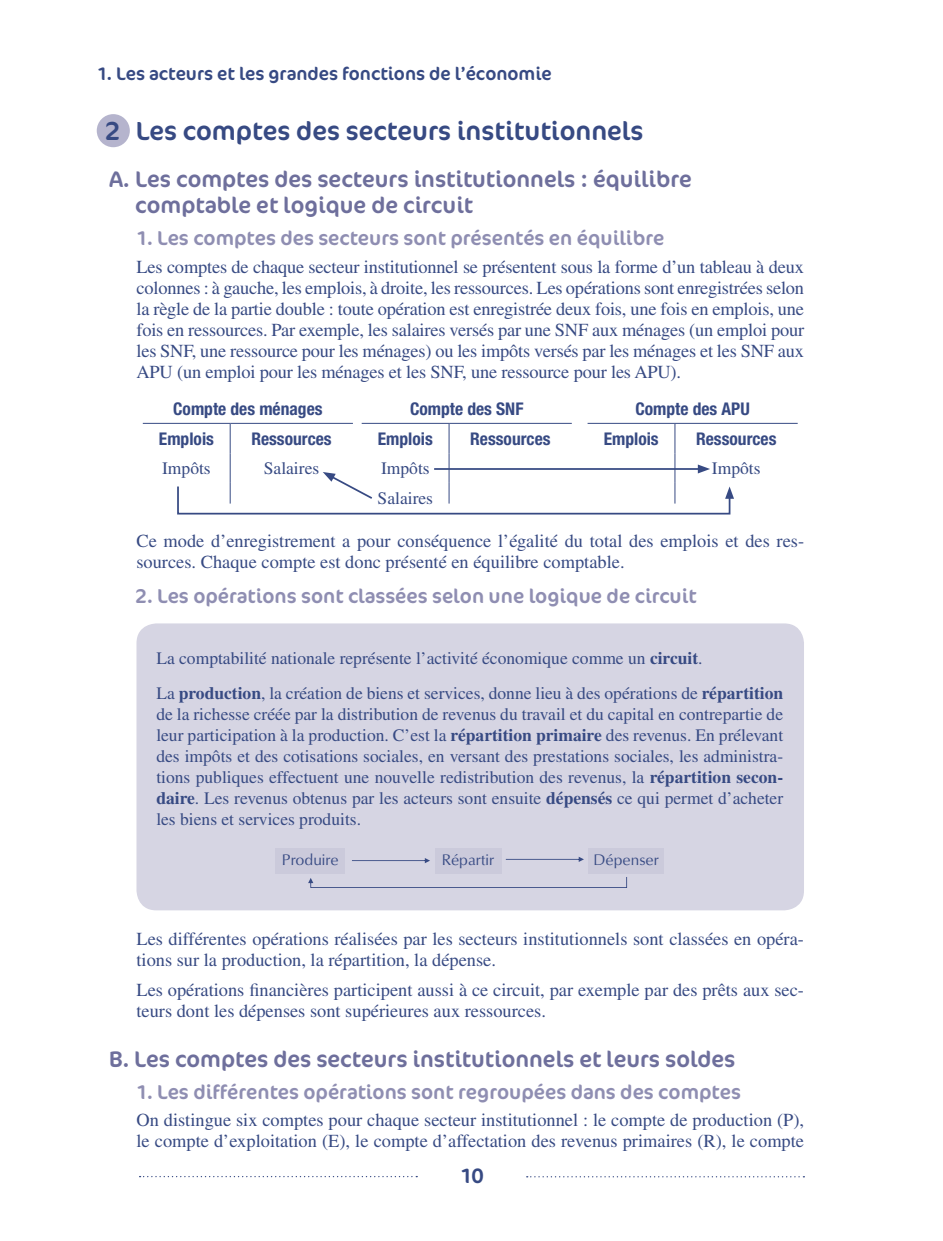
<style>
.page{position:relative;width:943px;height:1241px;background:#fff}
.page>*{position:absolute;margin:0;border:0;box-sizing:border-box;transform-origin:0 0}
.t1{font:26.25px "Cocon OT";color:#374a83}
.t2{font:22.75px/26.2px "Cocon OT";color:#6e6f9c}
.t3{font:21px "Cocon OT";color:#374a83}
.t4{font:20.12px "Cocon OT";color:#8f8eb2}
.t5{font:18.38px/21px "Times LT Std";color:#374a83}
.t6{font:18.38px "Cocon OT";color:#374a83}
.t7{font:17.5px/21px "Times LT Std";color:#374a83}
.t8{font:700 condensed 17.5px "Helvetica Neue LT Std";color:#374a83}
.t9{font:15.75px "Opus";color:#374a83}
.s1{font-weight:700}
</style>
<div class="page">
<svg style="left:526px;top:1176px;width:278px;height:1px"></svg>
<div style="left:97px;top:114px;width:33px;height:33px;background:#b5b4cd;border-radius:50%"></div>
<hr style="left:143px;top:423px;width:87px;height:1px;background:#374a83">
<hr style="left:230px;top:423px;width:123px;height:1px;background:#374a83">
<hr style="left:361px;top:423px;width:88px;height:1px;background:#374a83">
<hr style="left:449px;top:423px;width:122px;height:1px;background:#374a83">
<hr style="left:587px;top:423px;width:88px;height:1px;background:#374a83">
<hr style="left:675px;top:423px;width:122px;height:1px;background:#374a83">
<hr style="left:230px;top:423px;width:1px;height:30px;background:#374a83">
<hr style="left:230px;top:453px;width:1px;height:30px;background:#374a83">
<hr style="left:448px;top:423px;width:1px;height:30px;background:#374a83">
<hr style="left:448px;top:453px;width:1px;height:30px;background:#374a83">
<hr style="left:674px;top:423px;width:1px;height:30px;background:#374a83">
<hr style="left:674px;top:453px;width:1px;height:30px;background:#374a83">
<div style="left:136px;top:623px;width:668px;height:287px;background:#d6d5e3;border-radius:20px"></div>
<div style="left:275px;top:847px;width:70px;height:26px;background:#cbcadb"></div>
<div style="left:435px;top:847px;width:66px;height:26px;background:#cbcadb"></div>
<div style="left:588px;top:847px;width:76px;height:26px;background:#cbcadb"></div>
<svg style="left:352px;top:858px;width:78px;height:5px"></svg>
<svg style="left:506px;top:857px;width:78px;height:4px"></svg>
<svg style="left:308px;top:877px;width:319px;height:10px"></svg>
<svg style="left:177px;top:464px;width:557px;height:51px"></svg>
<p class="t6" style="left:96px;top:62px;width:457px">1. Les acteurs et les grandes fonctions de l’économie</p>
<h1 class="t1" style="left:105px;top:115px;width:540px">2 Les comptes des secteurs institutionnels</h1>
<p class="t2" style="left:135px;top:166px;width:558px;text-indent:-26px">A. Les comptes des secteurs institutionnels : équilibre comptable et logique de circuit</p>
<p class="t4" style="left:135px;top:226px;width:530px">1. Les comptes des secteurs sont présentés en équilibre</p>
<p class="t5" style="left:136px;top:256px;width:669px;text-align:justify">Les comptes de chaque secteur institutionnel se présentent sous la forme d’un tableau à deux colonnes : à gauche, les emplois, à droite, les ressources. Les opérations sont enregistrées selon la règle de la partie double : toute opération est enregistrée deux fois, une fois en emplois, une fois en ressources. Par exemple, les salaires versés par une SNF aux ménages (un emploi pour les SNF, une ressource pour les ménages) ou les impôts versés par les ménages et les SNF aux APU (un emploi pour les ménages et les SNF, une ressource pour les APU).</p>
<p class="t8" style="left:173px;top:397px;width:151px">Compte des ménages</p>
<p class="t8" style="left:410px;top:397px;width:115px">Compte des SNF</p>
<p class="t8" style="left:635px;top:397px;width:116px">Compte des APU</p>
<p class="t8" style="left:159px;top:427px;width:57px">Emplois</p>
<p class="t8" style="left:251px;top:427px;width:82px">Ressources</p>
<p class="t8" style="left:378px;top:427px;width:57px">Emplois</p>
<p class="t8" style="left:470px;top:427px;width:82px">Ressources</p>
<p class="t8" style="left:603px;top:427px;width:57px">Emplois</p>
<p class="t8" style="left:696px;top:427px;width:82px">Ressources</p>
<p class="t7" style="left:162px;top:457px;width:50px">Impôts</p>
<p class="t7" style="left:264px;top:457px;width:57px">Salaires</p>
<p class="t7" style="left:381px;top:457px;width:50px">Impôts</p>
<p class="t7" style="left:712px;top:457px;width:50px">Impôts</p>
<p class="t7" style="left:377px;top:487px;width:57px">Salaires</p>
<p class="t5" style="left:136px;top:530px;width:669px">Ce mode d’enregistrement a pour conséquence l’égalité du total des emplois et des res&shy;sources. Chaque compte est donc présenté en équilibre comptable.</p>
<p class="t4" style="left:135px;top:584px;width:563px">2. Les opérations sont classées selon une logique de circuit</p>
<p class="t7" style="left:156px;top:641px;width:628px;line-height:34.6px">La comptabilité nationale représente l’activité économique comme un <span class="s1">circuit</span>.<br>La <span class="s1">production</span>, la création de biens et services, donne lieu à des opérations de <span class="s1">répartition</span></p>
<p class="t7" style="left:156px;top:703px;width:628px;text-align:justify">de la richesse créée par la distribution de revenus du travail et du capital en contrepartie de leur participation à la production. C’est la <span class="s1">répartition primaire</span> des revenus. En prélevant des impôts et des cotisations sociales, en versant des prestations sociales, les administra&shy;tions publiques effectuent une nouvelle redistribution des revenus, la <span class="s1">répartition secon&shy;daire</span>. Les revenus obtenus par les acteurs sont ensuite <span class="s1">dépensés</span> ce qui permet d’acheter les biens et services produits.</p>
<p class="t9" style="left:282px;top:850px;width:58px">Produire</p>
<p class="t9" style="left:442px;top:850px;width:54px">Répartir</p>
<p class="t9" style="left:593px;top:850px;width:67px">Dépenser</p>
<p class="t5" style="left:136px;top:928px;width:669px">Les différentes opérations réalisées par les secteurs institutionnels sont classées en opéra&shy;tions sur la production, la répartition, la dépense.</p>
<p class="t5" style="left:136px;top:979px;width:669px">Les opérations financières participent aussi à ce circuit, par exemple par des prêts aux sec&shy;teurs dont les dépenses sont supérieures aux ressources.</p>
<p class="t2" style="left:109px;top:1046px;width:628px">B. Les comptes des secteurs institutionnels et leurs soldes</p>
<p class="t4" style="left:135px;top:1080px;width:607px">1. Les différentes opérations sont regroupées dans des comptes</p>
<p class="t5" style="left:136px;top:1109px;width:669px">On distingue six comptes pour chaque secteur institutionnel : le compte de production (P), le compte d’exploitation (E), le compte d’affectation des revenus primaires (R), le compte</p>
<p class="t3" style="left:459px;top:1163px;width:26px">10</p>
</div>
